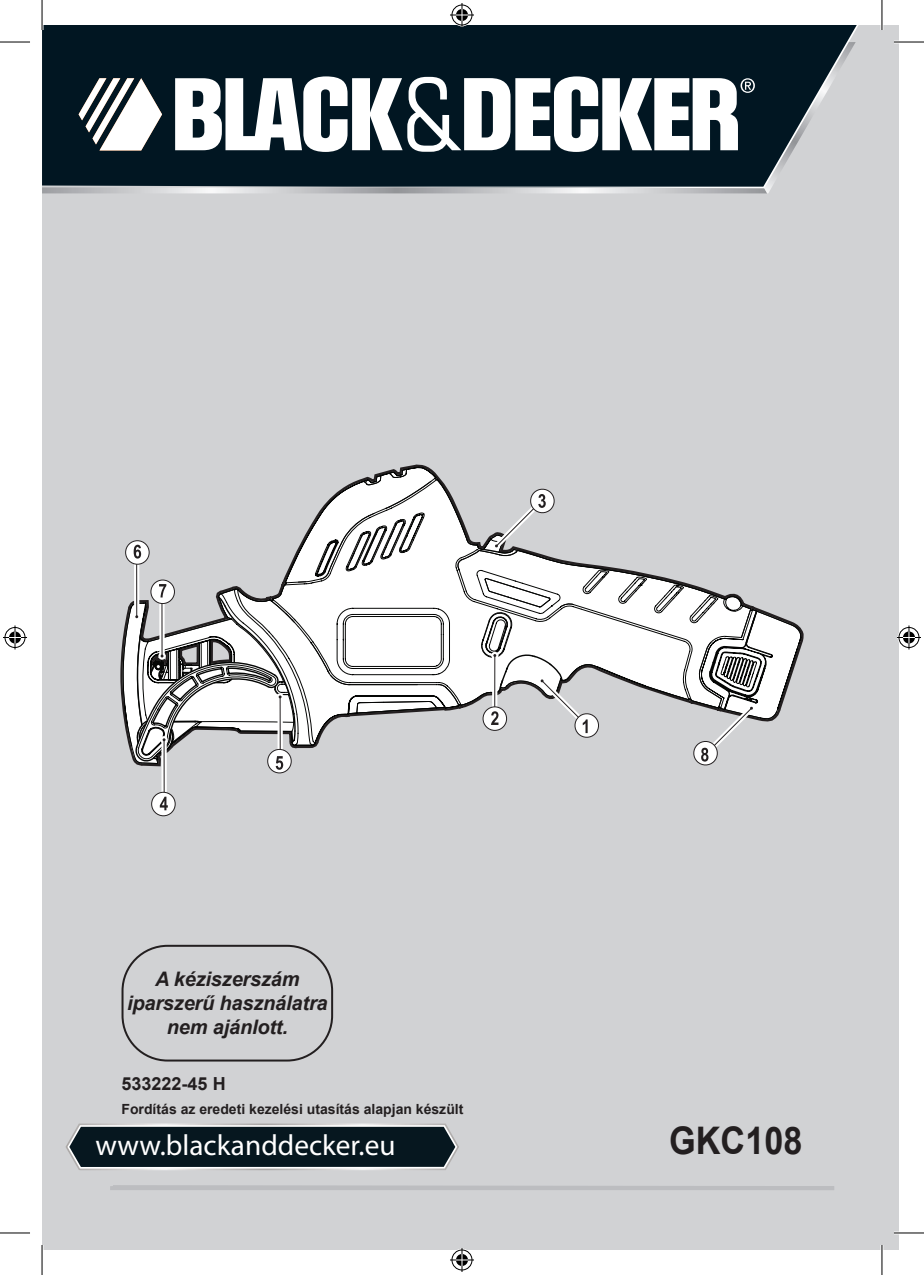
<style>
.page{position:relative;width:924px;height:1275px;background:#fff}
.page>*{position:absolute;margin:0;border:0;box-sizing:border-box;transform-origin:0 0}
.t1{font:700 38px "Arial";color:#231f20;scale:.9 1}
.t2{font:29.2px "Myriad Pro";color:#fff}
.t3{font:italic 700 20px/24px "Arial";letter-spacing:-.01em;color:#231f20;text-align:center}
.t4{font:700 18px "Arial";color:#231f20}
.t5{font:700 14px "Arial";color:#231f20}
</style>
<div class="page">
<div style="left:42px;top:25px;width:856px;height:1225px;background:#d1d2d4"></div>
<img style="left:42px;top:187px;width:721px;height:6px">
<div style="left:42px;top:25px;width:300px;height:162px;background:#011622"></div>
<svg style="left:342px;top:25px;width:516px;height:163px;fill:#011622"></svg>
<svg style="left:175px;top:76px;width:579px;height:76px"></svg>
<svg style="left:79px;top:78px;width:83px;height:72px"></svg>
<img style="left:65px;top:1123px;width:394px;height:47px">
<svg style="left:67px;top:1125px;width:390px;height:43px"></svg>
<svg style="left:110px;top:1185px;width:724px;height:5px"></svg>
<div style="left:121px;top:944px;width:212px;height:117px;border:2px solid #231f20;border-radius:45px"></div>
<svg style="left:122px;top:467px;width:318px;height:253px"></svg>
<svg style="left:124px;top:602px;width:10px;height:160px"></svg>
<svg style="left:742px;top:599px;width:61px;height:121px"></svg>
<svg style="left:600px;top:565px;width:142px;height:139px"></svg>
<svg style="left:161px;top:770px;width:6px;height:23px"></svg>
<hr style="left:164px;top:740px;width:1px;height:55px;background:#231f20">
<div style="left:151px;top:792px;width:24px;height:24px;background:#fff;border:1px solid #231f20;border-radius:50%"></div>
<svg style="left:267px;top:749px;width:24px;height:24px"></svg>
<div style="left:133px;top:613px;width:7px;height:7px;background:#fff;border-radius:50%"></div>
<svg style="left:125px;top:540px;width:24px;height:24px"></svg>
<svg style="left:160px;top:796px;width:8px;height:14px"></svg>
<svg style="left:134px;top:478px;width:466px;height:292px"></svg>
<svg style="left:691px;top:609px;width:81px;height:157px"></svg>
<hr style="left:893px;top:41px;width:30px;height:2px;background:#fff">
<hr style="left:893px;top:1231px;width:30px;height:3px;background:#fff">
<hr style="left:880px;top:0;width:2px;height:30px;background:#fff">
<hr style="left:880px;top:1245px;width:2px;height:30px;background:#fff">
<hr style="left:0;top:42px;width:30px;height:1px;background:#000">
<hr style="left:893px;top:42px;width:30px;height:1px;background:#000">
<hr style="left:0;top:1232px;width:30px;height:1px;background:#000">
<hr style="left:893px;top:1232px;width:30px;height:1px;background:#000">
<hr style="left:42px;top:0;width:1px;height:30px;background:#000">
<hr style="left:42px;top:1245px;width:1px;height:30px;background:#000">
<hr style="left:881px;top:0;width:1px;height:30px;background:#000">
<hr style="left:881px;top:1245px;width:1px;height:30px;background:#000">
<svg style="left:450px;top:3px;width:24px;height:24px"></svg>
<svg style="left:450px;top:1248px;width:24px;height:24px"></svg>
<svg style="left:3px;top:625px;width:24px;height:24px"></svg>
<svg style="left:897px;top:625px;width:23px;height:24px"></svg>
<h3 class="t3" style="left:127px;top:968px;width:202px">A kéziszerszám iparszerű használatra nem ajánlott.</h3>
<p class="t4" style="left:121px;top:1070px;width:106px">533222-45 H</p>
<p class="t5" style="left:121px;top:1099px;width:343px">Fordítás az eredeti kezelési utasítás alapjan készült</p>
<h2 class="t2" style="left:96px;top:1127px;width:301px">www.blackanddecker.eu</h2>
<h1 class="t1" style="left:669px;top:1113px;width:149px">GKC108</h1>
</div>
